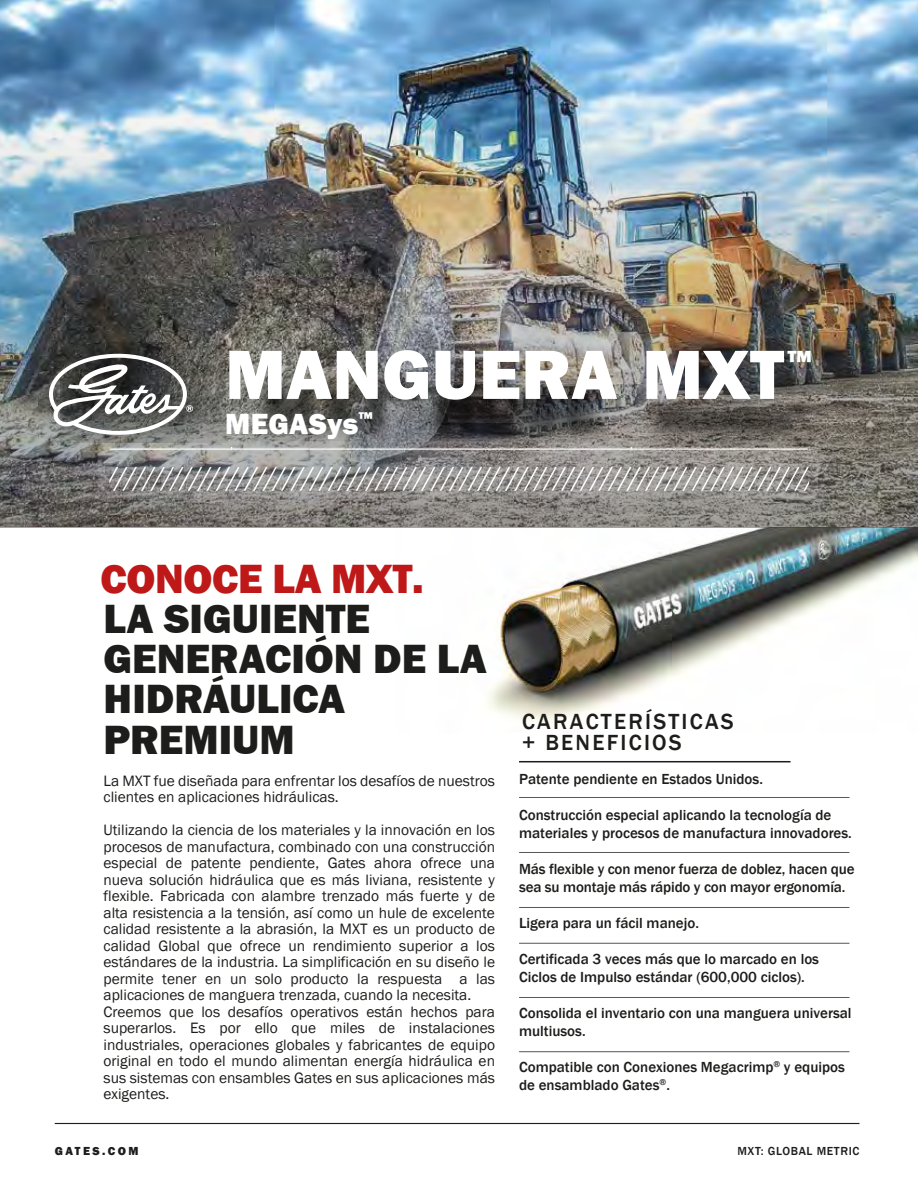
<style>
.page{position:relative;width:918px;height:1188px;background:#fff}
.page>*{position:absolute;margin:0;border:0;box-sizing:border-box;transform-origin:0 0}
.t1{font:800 72.15px "Franklin Gothic";letter-spacing:.005em;color:#fff}
.t2{font:42px/40.5px "Franklin Gothic URW Hea";color:#1d1d1b}
.t3{font:800 42px "Franklin Gothic";letter-spacing:-.01em;color:#be1818}
.t4{font:800 30px "Franklin Gothic";letter-spacing:.01em;color:#fff}
.t5{font:500 22.5px/21px "Franklin Gothic";letter-spacing:.1em;color:#1d1d1b}
.t6{font:15.45px/16.5px "Franklin Gothic";color:#1d1d1b}
.t7{font:500 15px/18px "Franklin Gothic";color:#1d1d1b}
.t8{font:500 12px "Franklin Gothic";letter-spacing:.05em;color:#1d1d1b}
.t9{font:800 12px "Franklin Gothic";letter-spacing:.2em;color:#1d1d1b}
</style>
<div class="page">
<hr style="left:55px;top:1123px;width:804px;height:1px;background:#1d1d1b">
<img style="left:396px;top:527px;width:522px;height:195px">
<hr style="left:519px;top:761px;width:272px;height:1px;background:#1d1d1b">
<img style="left:0;top:0;width:918px;height:527px">
<svg style="left:647px;top:396px;width:168px;height:50px;background:#66615b"></svg>
<svg style="left:255px;top:374px;width:354px;height:67px;background:#555453"></svg>
<svg style="left:61px;top:343px;width:164px;height:99px;background:#62615d"></svg>
<svg style="left:49px;top:354px;width:144px;height:81px"></svg>
<svg style="left:98px;top:447px;width:722px;height:51px;background:#9d9b99"></svg>
<hr style="left:519px;top:797px;width:330px;height:1px;background:#575756">
<hr style="left:519px;top:852px;width:330px;height:1px;background:#575756">
<hr style="left:519px;top:907px;width:330px;height:1px;background:#575756">
<hr style="left:519px;top:943px;width:330px;height:1px;background:#575756">
<hr style="left:519px;top:997px;width:330px;height:1px;background:#575756">
<hr style="left:519px;top:1051px;width:330px;height:1px;background:#575756">
<h1 class="t1" style="left:225px;top:328px;width:560px">MANGUERA MXT</h1>
<h3 class="t4" style="left:225px;top:405px;width:149px">MEGASys<sup>™</sup></h3>
<h3 class="t4" style="left:788px;top:341px;width:25px">™</h3>
<h2 class="t3" style="left:100px;top:551px;width:325px">CONOCE LA MXT.</h2>
<h2 class="t2" style="left:103px;top:597px;width:385px">LA SIGUIENTE<br>GENERACIÓN DE LA<br>HIDRÁULICA<br>PREMIUM</h2>
<p class="t6" style="left:104px;top:773px;width:393px">La MXT fue diseñada para enfrentar los desafíos de nuestros clientes en aplicaciones hidráulicas.</p>
<p class="t6" style="left:104px;top:822px;width:393px">Utilizando la ciencia de los materiales y la innovación en los procesos de manufactura, combinado con una construcción especial de patente pendiente, Gates ahora ofrece una nueva solución hidráulica que es más liviana, resistente y flexible. Fabricada con alambre trenzado más fuerte y de alta resistencia a la tensión, así como un hule de excelente calidad resistente a la abrasión, la MXT es un producto de calidad Global que ofrece un rendimiento superior a los estándares de la industria. La simplificación en su diseño le permite tener en un solo producto la respuesta a las aplicaciones de manguera trenzada, cuando la necesita.<br>Creemos que los desafíos operativos están hechos para superarlos. Es por ello que miles de instalaciones industriales, operaciones globales y fabricantes de equipo original en todo el mundo alimentan energía hidráulica en sus sistemas con ensambles Gates en sus aplicaciones más exigentes.</p>
<p class="t9" style="left:55px;top:1144px;width:85px">GATES.COM</p>
<h3 class="t5" style="left:522px;top:712px;width:213px">CARACTERÍSTICAS + BENEFICIOS</h3>
<p class="t7" style="left:519px;top:771px;width:245px">Patente pendiente en Estados Unidos.</p>
<p class="t7" style="left:519px;top:807px;width:334px">Construcción especial aplicando la tecnología de materiales y procesos de manufactura innovadores.</p>
<p class="t7" style="left:519px;top:861px;width:337px">Más flexible y con menor fuerza de doblez, hacen que sea su montaje más rápido y con mayor ergonomía.</p>
<p class="t7" style="left:519px;top:915px;width:181px">Ligera para un fácil manejo.</p>
<p class="t7" style="left:519px;top:951px;width:302px">Certificada 3 veces más que lo marcado en los<br>Ciclos de Impulso estándar (600,000 ciclos).</p>
<p class="t7" style="left:519px;top:1005px;width:334px">Consolida el inventario con una manguera universal multiusos.</p>
<p class="t7" style="left:519px;top:1059px;width:327px">Compatible con Conexiones Megacrimp<sup>®</sup> y equipos de ensamblado Gates<sup>®</sup>.</p>
<p class="t8" style="left:737px;top:1144px;width:123px">MXT: GLOBAL METRIC</p>
</div>
